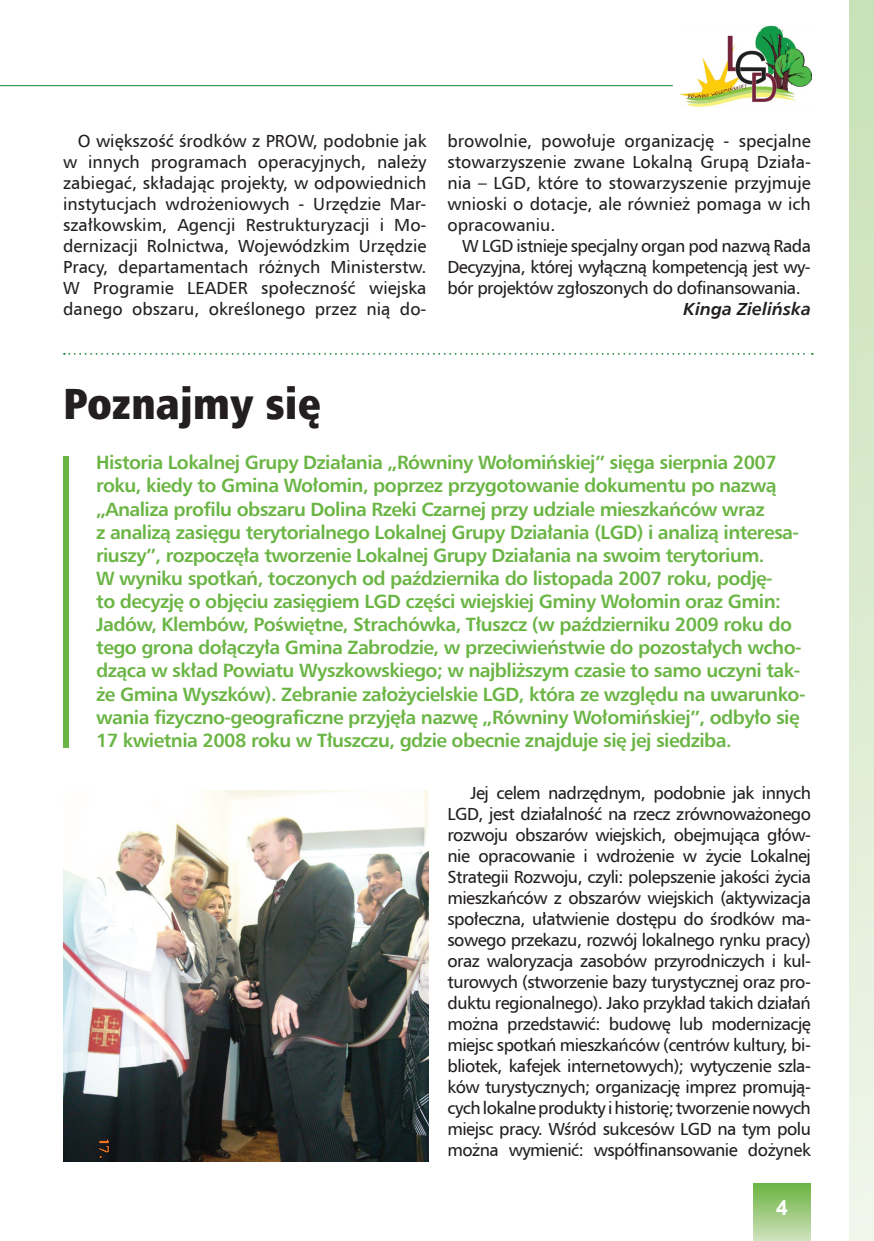
<style>
.page{position:relative;width:874px;height:1241px;background:#fff}
.page>*{position:absolute;margin:0;border:0;box-sizing:border-box;transform-origin:0 0}
.t1{font:43.75px "Humnst 777 X Blk Cn EU Normal";color:#231f20}
.t2{font:700 21px "Arial";color:#fff}
.t3{font:19.25px/23.1px "Humnst 777 EU Bold";letter-spacing:-.03em;color:#6ab544}
.t4{font:17.5px/21px "Humnst 777 EU Normal";letter-spacing:-.01em;color:#231f20;text-align:justify}
.t5{font:italic 17.5px "Humnst 777 EU Bold";color:#231f20}
</style>
<div class="page">
<svg style="left:849px;top:0;width:24px;height:1240px;background:#dcebd0"></svg>
<img style="left:680px;top:26px;width:131px;height:81px">
<div style="left:753px;top:1183px;width:57px;height:57px;background:linear-gradient(to bottom,#6ab440,#cde0bb)"></div>
<hr style="left:0;top:85px;width:672px;height:1px;background:#178438">
<div style="left:63px;top:456px;width:6px;height:291px;background:#6ab544"></div>
<img style="left:63px;top:790px;width:365px;height:371px">
<svg style="left:64px;top:353px;width:748px;height:2px"></svg>
<p class="t4" style="left:63px;top:130px;width:365px;text-indent:15px">O większość środków z PROW, podobnie jak w innych programach operacyjnych, należy zabiegać, składając projekty, w odpowiednich instytucjach wdrożeniowych - Urzędzie Mar&shy;szałkowskim, Agencji Restrukturyzacji i Mo&shy;dernizacji Rolnictwa, Wojewódzkim Urzędzie Pracy, departamentach różnych Ministerstw.<br>W Programie LEADER społeczność wiejska danego obszaru, określonego przez nią do-</p>
<p class="t4" style="left:447px;top:130px;width:365px">browolnie, powołuje organizację - specjalne stowarzyszenie zwane Lokalną Grupą Działa&shy;nia – LGD, które to stowarzyszenie przyjmuje wnioski o dotacje, ale również pomaga w ich opracowaniu.</p>
<p class="t4" style="left:447px;top:235px;width:365px;text-indent:15px">W LGD istnieje specjalny organ pod nazwą Rada Decyzyjna, której wyłączną kompetencją jest wy&shy;bór projektów zgłoszonych do dofinansowania.</p>
<p class="t5" style="left:683px;top:298px;width:129px">Kinga Zielińska</p>
<h1 class="t1" style="left:63px;top:375px;width:259px">Poznajmy się</h1>
<p class="t3" style="left:96px;top:451px;width:710px">Historia Lokalnej Grupy Działania „Równiny Wołomińskiej” sięga sierpnia 2007 roku, kiedy to Gmina Wołomin, poprzez przygotowanie dokumentu po nazwą „Analiza profilu obszaru Dolina Rzeki Czarnej przy udziale mieszkańców wraz<br>z analizą zasięgu terytorialnego Lokalnej Grupy Działania (LGD) i analizą interesa&shy;riuszy”, rozpoczęła tworzenie Lokalnej Grupy Działania na swoim terytorium.<br>W wyniku spotkań, toczonych od października do listopada 2007 roku, podję-<br>to decyzję o objęciu zasięgiem LGD części wiejskiej Gminy Wołomin oraz Gmin:<br>Jadów, Klembów, Poświętne, Strachówka, Tłuszcz (w październiku 2009 roku do tego grona dołączyła Gmina Zabrodzie, w przeciwieństwie do pozostałych wcho&shy;dząca w skład Powiatu Wyszkowskiego; w najbliższym czasie to samo uczyni tak&shy;że Gmina Wyszków). Zebranie założycielskie LGD, która ze względu na uwarunko&shy;wania fizyczno-geograficzne przyjęła nazwę „Równiny Wołomińskiej”, odbyło się 17 kwietnia 2008 roku w Tłuszczu, gdzie obecnie znajduje się jej siedziba.</p>
<p class="t4" style="left:447px;top:781px;width:365px;text-indent:23px">Jej celem nadrzędnym, podobnie jak innych LGD, jest działalność na rzecz zrównoważonego rozwoju obszarów wiejskich, obejmująca głów&shy;nie opracowanie i wdrożenie w życie Lokalnej Strategii Rozwoju, czyli: polepszenie jakości życia mieszkańców z obszarów wiejskich (aktywizacja społeczna, ułatwienie dostępu do środków ma&shy;sowego przekazu, rozwój lokalnego rynku pracy) oraz waloryzacja zasobów przyrodniczych i kul&shy;turowych (stworzenie bazy turystycznej oraz pro&shy;duktu regionalnego). Jako przykład takich działań można przedstawić: budowę lub modernizację miejsc spotkań mieszkańców (centrów kultury, bi&shy;bliotek, kafejek internetowych); wytyczenie szla&shy;ków turystycznych; organizację imprez promują&shy;cych lokalne produkty i historię; tworzenie nowych miejsc pracy. Wśród sukcesów LGD na tym polu można wymienić: współfinansowanie dożynek</p>
<p class="t2" style="left:775px;top:1193px;width:13px">4</p>
</div>
